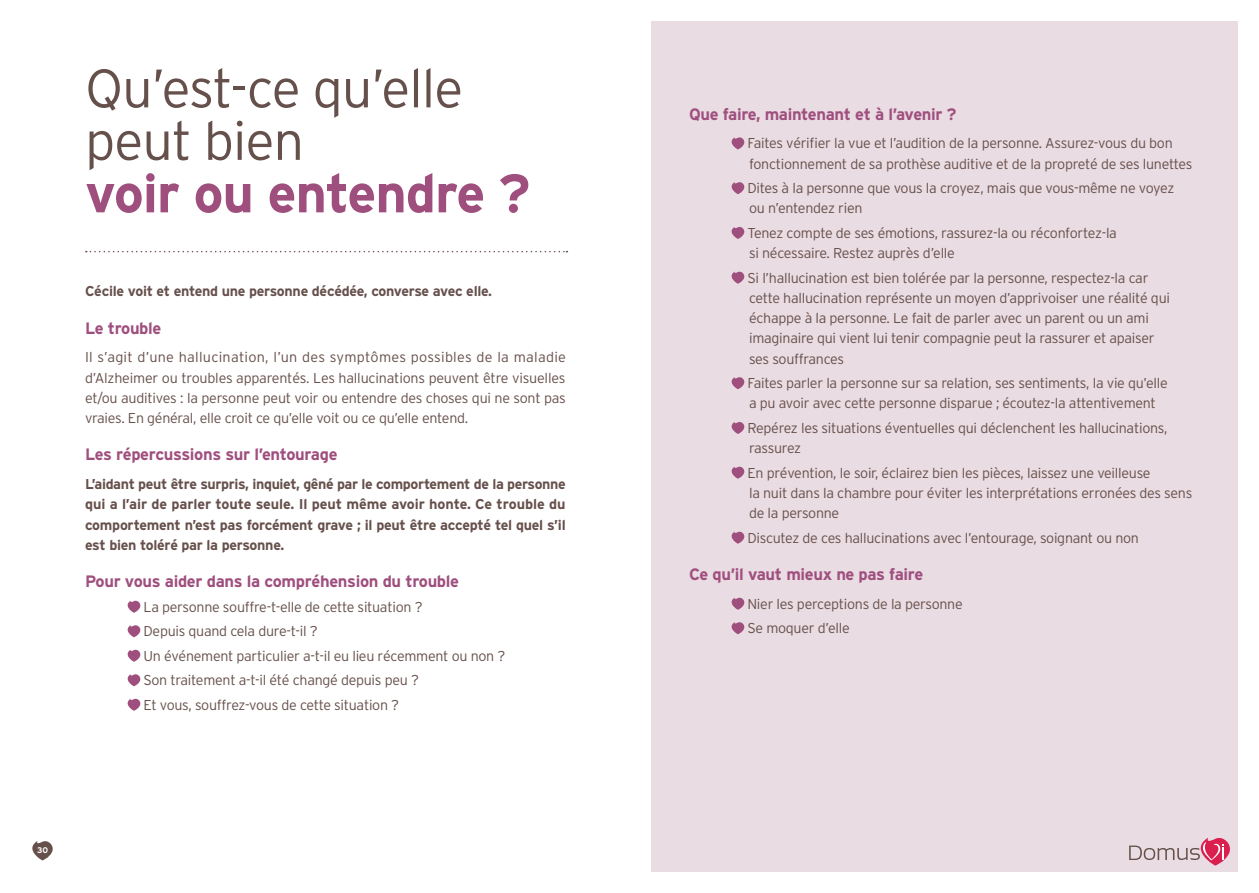
<style>
.page{position:relative;width:1259px;height:893px;background:#fff}
.page>*{position:absolute;margin:0;border:0;box-sizing:border-box;transform-origin:0 0}
.t1{font:300 54px/52.5px "Interstate";letter-spacing:-.02em;color:#66504b}
.t2{font:700 54px "Interstate";letter-spacing:-.02em;color:#9f4f7e}
.t3{font:700 16.5px "Interstate";letter-spacing:-.02em;color:#9f4f7e}
.t4{font:300 14.25px/20.2px "Interstate";letter-spacing:-.02em;color:#66504b}
.t5{font:700 14.25px/20.2px "Interstate";letter-spacing:-.02em;color:#66504b;text-align:justify}
.t6{font:700 8.25px "Interstate";color:#fff}
</style>
<div class="page">
<svg style="left:32px;top:841px;width:21px;height:19px"></svg>
<div style="left:651px;top:21px;width:586px;height:851px;background:#eadce3"></div>
<svg style="left:86px;top:251px;width:481px;height:1px"></svg>
<svg style="left:127px;top:600px;width:14px;height:13px"></svg>
<svg style="left:127px;top:625px;width:14px;height:12px"></svg>
<svg style="left:127px;top:649px;width:14px;height:13px"></svg>
<svg style="left:127px;top:674px;width:14px;height:12px"></svg>
<svg style="left:127px;top:698px;width:14px;height:13px"></svg>
<svg style="left:731px;top:137px;width:14px;height:12px"></svg>
<svg style="left:731px;top:182px;width:14px;height:12px"></svg>
<svg style="left:731px;top:227px;width:14px;height:12px"></svg>
<svg style="left:731px;top:271px;width:14px;height:13px"></svg>
<svg style="left:731px;top:377px;width:14px;height:12px"></svg>
<svg style="left:731px;top:422px;width:14px;height:12px"></svg>
<svg style="left:731px;top:466px;width:14px;height:13px"></svg>
<svg style="left:731px;top:531px;width:14px;height:13px"></svg>
<svg style="left:731px;top:597px;width:14px;height:13px"></svg>
<svg style="left:731px;top:622px;width:14px;height:12px"></svg>
<svg style="left:1129px;top:838px;width:101px;height:27px"></svg>
<h1 class="t1" style="left:85px;top:62px;width:380px">Qu’est-ce qu’elle peut bien</h1>
<h1 class="t2" style="left:85px;top:163px;width:447px">voir ou entendre ?</h1>
<p class="t5" style="left:85px;top:281px;width:408px">Cécile voit et entend une personne décédée, converse avec elle.</p>
<p class="t3" style="left:85px;top:319px;width:78px">Le trouble</p>
<p class="t4" style="left:85px;top:347px;width:482px;text-align:justify">Il s’agit d’une hallucination, l’un des symptômes possibles de la maladie d’Alzheimer ou troubles apparentés. Les hallucinations peuvent être visuelles et/ou auditives : la personne peut voir ou entendre des choses qui ne sont pas vraies. En général, elle croit ce qu’elle voit ou ce qu’elle entend.</p>
<p class="t3" style="left:85px;top:445px;width:254px">Les répercussions sur l’entourage</p>
<p class="t5" style="left:85px;top:474px;width:482px">L’aidant peut être surpris, inquiet, gêné par le comportement de la personne qui a l’air de parler toute seule. Il peut même avoir honte. Ce trouble du comportement n’est pas forcément grave ; il peut être accepté tel quel s’il est bien toléré par la personne.</p>
<p class="t3" style="left:85px;top:572px;width:375px">Pour vous aider dans la compréhension du trouble</p>
<p class="t4" style="left:143px;top:594px;width:363px;line-height:24.5px">La personne souffre-t-elle de cette situation ?<br>Depuis quand cela dure-t-il ?<br>Un événement particulier a-t-il eu lieu récemment ou non ?<br>Son traitement a-t-il été changé depuis peu ?<br>Et vous, souffrez-vous de cette situation ?</p>
<p class="t6" style="left:37px;top:845px;width:12px">30</p>
<p class="t3" style="left:689px;top:105px;width:269px">Que faire, maintenant et à l’avenir ?</p>
<p class="t4" style="left:747px;top:133px;width:446px">Faites vérifier la vue et l’audition de la personne. Assurez-vous du bon fonctionnement de sa prothèse auditive et de la propreté de ses lunettes</p>
<p class="t4" style="left:747px;top:178px;width:428px">Dites à la personne que vous la croyez, mais que vous-même ne voyez ou n’entendez rien</p>
<p class="t4" style="left:747px;top:223px;width:371px">Tenez compte de ses émotions, rassurez-la ou réconfortez-la si nécessaire. Restez auprès d’elle</p>
<p class="t4" style="left:747px;top:267px;width:424px">Si l’hallucination est bien tolérée par la personne, respectez-la car cette hallucination représente un moyen d’apprivoiser une réalité qui échappe à la personne. Le fait de parler avec un parent ou un ami imaginaire qui vient lui tenir compagnie peut la rassurer et apaiser ses souffrances</p>
<p class="t4" style="left:747px;top:373px;width:422px">Faites parler la personne sur sa relation, ses sentiments, la vie qu’elle a pu avoir avec cette personne disparue ; écoutez-la attentivement</p>
<p class="t4" style="left:747px;top:418px;width:421px">Repérez les situations éventuelles qui déclenchent les hallucinations, rassurez</p>
<p class="t4" style="left:747px;top:462px;width:446px">En prévention, le soir, éclairez bien les pièces, laissez une veilleuse<br>la nuit dans la chambre pour éviter les interprétations erronées des sens de la personne</p>
<p class="t4" style="left:747px;top:527px;width:393px">Discutez de ces hallucinations avec l’entourage, soignant ou non</p>
<p class="t3" style="left:689px;top:565px;width:236px">Ce qu’il vaut mieux ne pas faire</p>
<p class="t4" style="left:747px;top:591px;width:217px;line-height:24.5px">Nier les perceptions de la personne<br>Se moquer d’elle</p>
</div>
